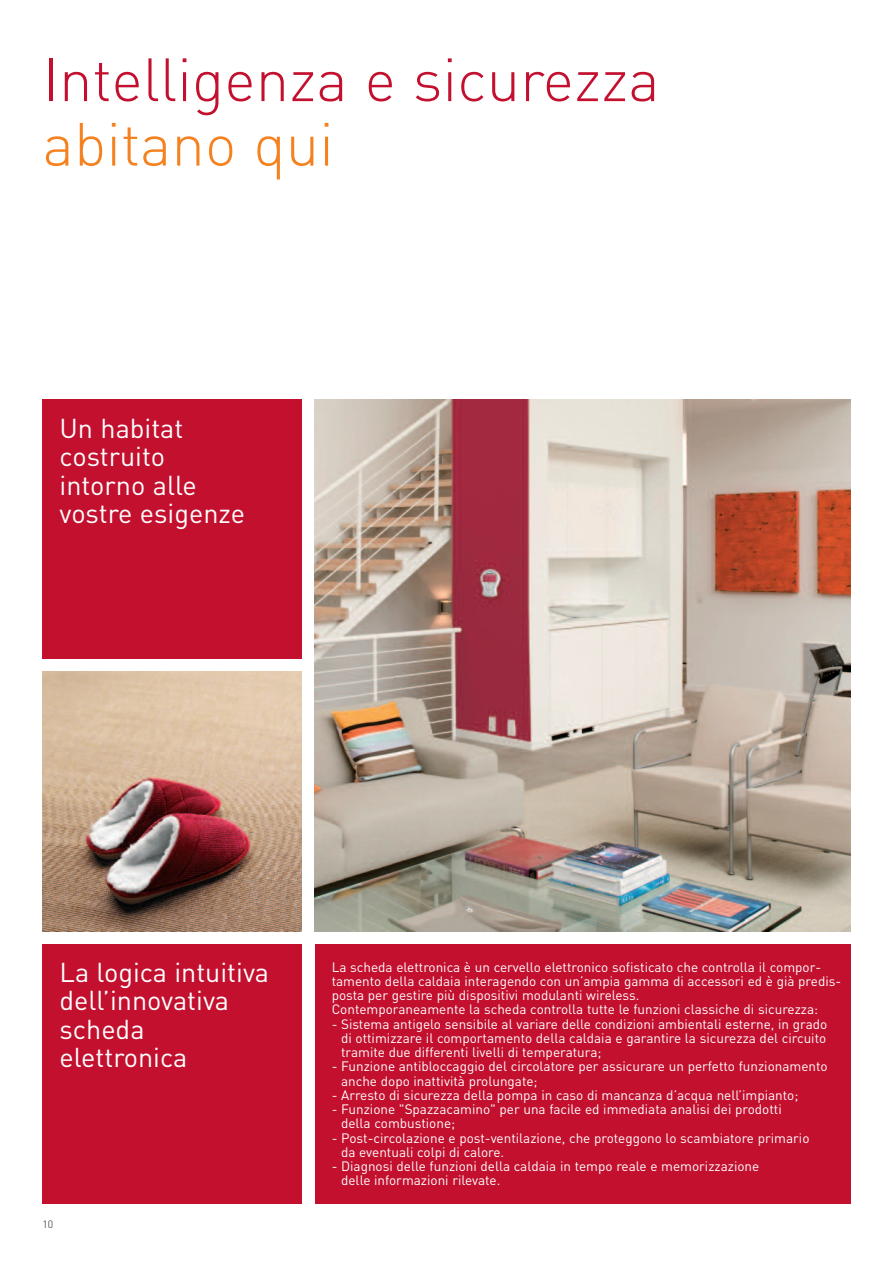
<style>
.page{position:relative;width:893px;height:1263px;background:#fff}
.page>*{position:absolute;margin:0;border:0;box-sizing:border-box;transform-origin:0 0}
.t1{font:300 60px "DIN";color:#c3102f}
.t2{font:300 60px "DIN";color:#f58220}
.t3{font:27px/28.5px "DIN";color:#fff}
.t4{font:13.5px/14.2px "DIN";color:#fff}
.t5{font:300 10.5px "DIN";color:#231f20}
</style>
<div class="page">
<img style="left:43px;top:672px;width:259px;height:259px">
<div style="left:43px;top:400px;width:259px;height:259px;background:#c3102f"></div>
<img style="left:315px;top:400px;width:535px;height:531px">
<div style="left:43px;top:944px;width:259px;height:259px;background:#c3102f"></div>
<div style="left:315px;top:944px;width:535px;height:259px;background:#c3102f"></div>
<h1 class="t1" style="left:43px;top:45px;width:619px">Intelligenza e sicurezza</h1>
<h1 class="t2" style="left:43px;top:110px;width:293px">abitano qui</h1>
<h2 class="t3" style="left:60px;top:414px;width:187px">Un habitat costruito intorno alle vostre esigenze</h2>
<h2 class="t3" style="left:60px;top:958px;width:211px">La logica intuitiva dell’innovativa scheda elettronica</h2>
<p class="t5" style="left:43px;top:1219px;width:12px">10</p>
<p class="t4" style="left:332px;top:960px;width:511px">La scheda elettronica è un cervello elettronico sofisticato che controlla il compor&shy;tamento della caldaia interagendo con un’ampia gamma di accessori ed è già predis&shy;posta per gestire più dispositivi modulanti wireless.<br>Contemporaneamente la scheda controlla tutte le funzioni classiche di sicurezza:</p>
<p class="t4" style="left:341px;top:1017px;width:488px;text-align:justify;text-indent:-9px">- Sistema antigelo sensibile al variare delle condizioni ambientali esterne, in grado di ottimizzare il comportamento della caldaia e garantire la sicurezza del circuito tramite due differenti livelli di temperatura;</p>
<p class="t4" style="left:341px;top:1059px;width:488px;text-indent:-9px">- Funzione antibloccaggio del circolatore per assicurare un perfetto funzionamento anche dopo inattività prolungate;</p>
<p class="t4" style="left:332px;top:1088px;width:468px">- Arresto di sicurezza della pompa in caso di mancanza d’acqua nell’impianto;</p>
<p class="t4" style="left:341px;top:1102px;width:442px;text-indent:-9px">- Funzione "Spazzacamino" per una facile ed immediata analisi dei prodotti della combustione;</p>
<p class="t4" style="left:341px;top:1131px;width:470px;text-indent:-9px">- Post-circolazione e post-ventilazione, che proteggono lo scambiatore primario da eventuali colpi di calore.</p>
<p class="t4" style="left:341px;top:1159px;width:420px;text-indent:-9px">- Diagnosi delle funzioni della caldaia in tempo reale e memorizzazione delle informazioni rilevate.</p>
</div>
